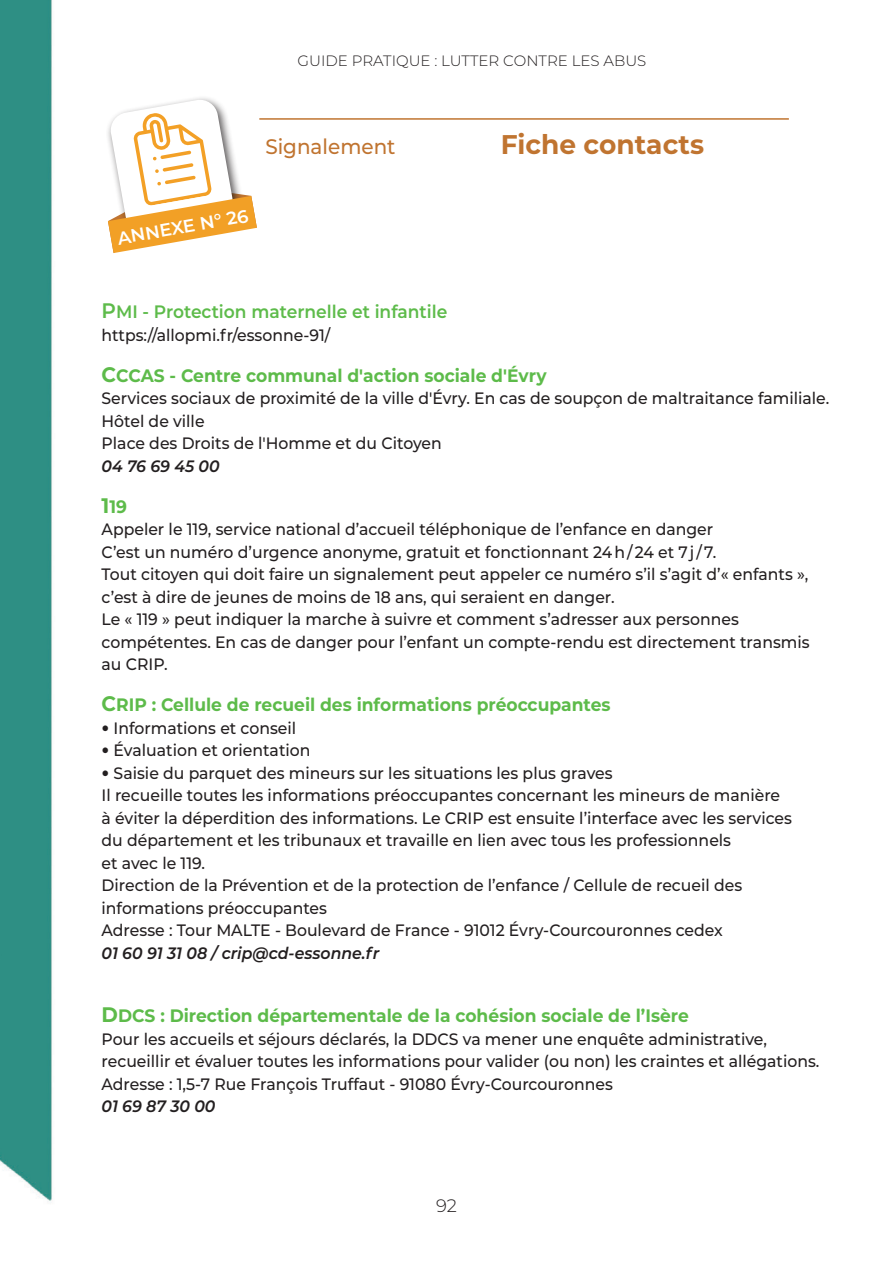
<style>
.page{position:relative;width:893px;height:1263px;background:#fff}
.page>*{position:absolute;margin:0;border:0;box-sizing:border-box;transform-origin:0 0}
.t1{font:700 27px "Montserrat";color:#c07430}
.t2{font:500 21px "Montserrat";color:#c07430;scale:.95 1}
.t3{font:700 18px "Montserrat";color:#5dbb4a;scale:.95 1}
.t4{font:600 18px "Montserrat";color:#5dbb4a;scale:.95 1}
.t5{font:600 18px "Montserrat";color:#fff}
.t6{font:300 18px "Montserrat";color:#231f20}
.t7{font:500 16.5px/22.5px "Montserrat";color:#231f20;scale:.95 1}
.t8{font:italic 600 16.5px "Montserrat";color:#231f20;scale:.95 1}
.t9{font:300 15px "Montserrat";color:#231f20}
.s1{font-size:21px}
.s2{font-family:"Quorum Std";font-weight:400}
</style>
<div class="page">
<div style="left:0;top:0;width:52px;height:1202px;background:#2e8f84"></div>
<hr style="left:259px;top:118px;width:530px;height:2px;background:#c07430">
<svg style="left:108px;top:98px;width:149px;height:155px"></svg>
<p class="t9" style="left:298px;top:50px;width:350px">GUIDE PRATIQUE : LUTTER CONTRE LES ABUS</p>
<p class="t2" style="left:265px;top:132px;width:139px">Signalement</p>
<h1 class="t1" style="left:501px;top:125px;width:205px">Fiche contacts</h1>
<p class="t5" style="left:115px;top:226px;width:134px;rotate:-10deg">ANNEXE N° 26</p>
<p class="t4" style="left:102px;top:299px;width:365px"><span class="s1">P</span>MI - Protection maternelle et infantile</p>
<p class="t7" style="left:102px;top:323px;width:242px">https://allopmi.fr/essonne-91/</p>
<p class="t3" style="left:102px;top:362px;width:470px"><span class="s1">C</span>CCAS - Centre communal d'action sociale d'Évry</p>
<p class="t7" style="left:102px;top:386px;width:768px">Services sociaux de proximité de la ville d'Évry. En cas de soupçon de maltraitance familiale.<br>Hôtel de ville<br>Place des Droits de l'Homme et du Citoyen</p>
<p class="t8" style="left:102px;top:454px;width:126px">04 76 69 45 00</p>
<p class="t3" style="left:102px;top:493px;width:28px"><span class="s1">1</span>19</p>
<p class="t7" style="left:102px;top:517px;width:747px">Appeler le 119, service national d’accueil téléphonique de l’enfance en danger<br>C’est un numéro d’urgence anonyme, gratuit et fonctionnant 24 h / 24 et 7 j / 7.<br>Tout citoyen qui doit faire un signalement peut appeler ce numéro s’il s’agit d’« enfants », c’est à dire de jeunes de moins de 18 ans, qui seraient en danger.<br>Le « 119 » peut indiquer la marche à suivre et comment s’adresser aux personnes compétentes. En cas de danger pour l’enfant un compte-rendu est directement transmis au CRIP.</p>
<p class="t3" style="left:102px;top:692px;width:537px"><span class="s1">C</span>RIP : Cellule de recueil des informations préoccupantes</p>
<p class="t7" style="left:102px;top:716px;width:206px"><span class="s2">•</span> Informations et conseil</p>
<p class="t7" style="left:102px;top:738px;width:221px"><span class="s2">•</span> Évaluation et orientation</p>
<p class="t7" style="left:102px;top:761px;width:728px"><span class="s2">•</span> Saisie du parquet des mineurs sur les situations les plus graves<br>Il recueille toutes les informations préoccupantes concernant les mineurs de manière à éviter la déperdition des informations. Le CRIP est ensuite l’interface avec les services du département et les tribunaux et travaille en lien avec tous les professionnels<br>et avec le 119.<br>Direction de la Prévention et de la protection de l’enfance / Cellule de recueil des informations préoccupantes<br>Adresse : Tour MALTE - Boulevard de France - 91012 Évry-Courcouronnes cedex</p>
<p class="t8" style="left:102px;top:941px;width:294px">01 60 91 31 08 / crip@cd-essonne.fr</p>
<p class="t3" style="left:102px;top:1003px;width:620px"><span class="s1">D</span>DCS : Direction départementale de la cohésion sociale de l’Isère</p>
<p class="t7" style="left:102px;top:1027px;width:757px">Pour les accueils et séjours déclarés, la DDCS va mener une enquête administrative, recueillir et évaluer toutes les informations pour valider (ou non) les craintes et allégations.<br>Adresse : 1,5-7 Rue François Truffaut - 91080 Évry-Courcouronnes</p>
<p class="t8" style="left:102px;top:1094px;width:121px">01 69 87 30 00</p>
<p class="t6" style="left:436px;top:1193px;width:22px">92</p>
</div>
